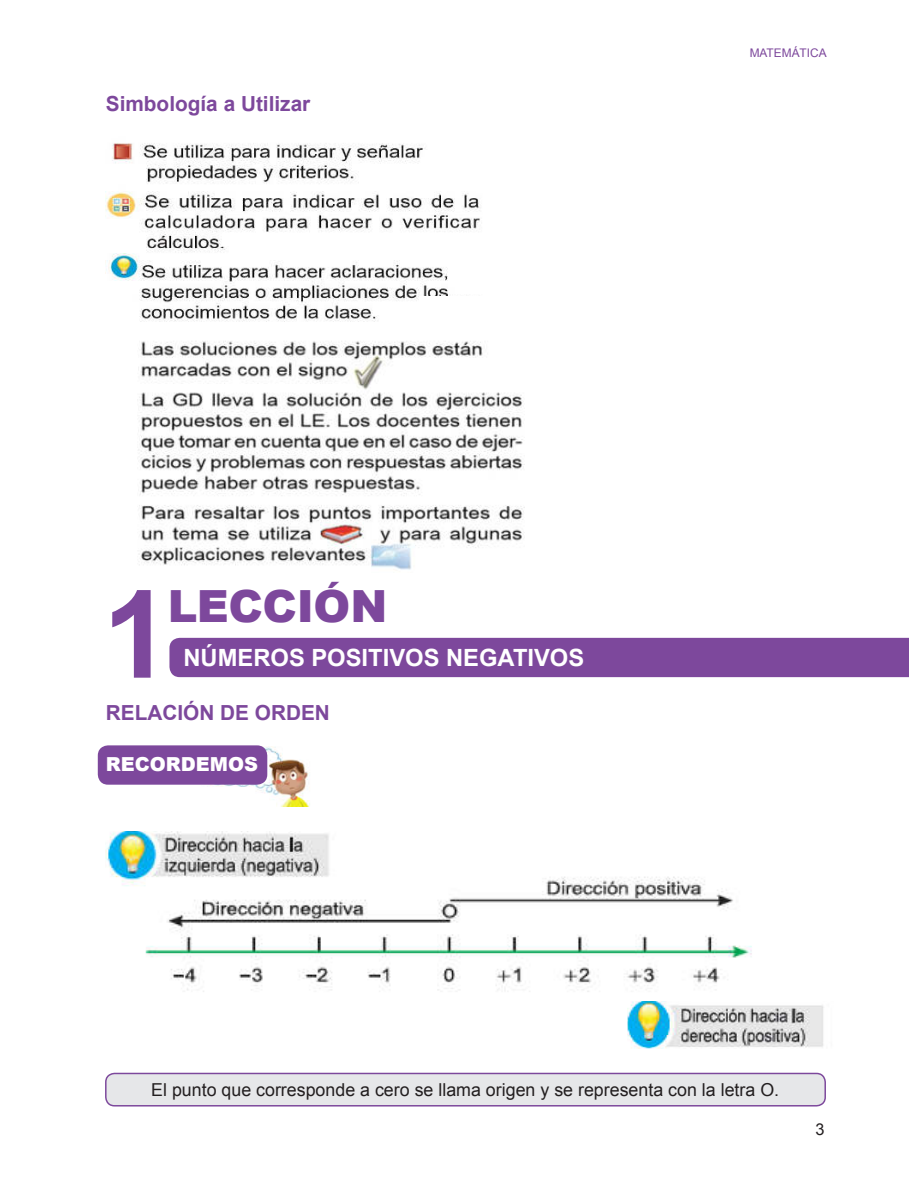
<style>
.page{position:relative;width:918px;height:1188px;background:#fff}
.page>*{position:absolute;margin:0;border:0;box-sizing:border-box;transform-origin:0 0}
.t1{font:700 121.95px "Arial";color:#7d489c}
.t2{font:900 44.4px "Arial";letter-spacing:-.01em;color:#7d489c}
.t3{font:700 23.7px "Arial";color:#fff}
.t4{font:700 20.85px "Arial";color:#7d489c}
.t5{font:900 19.35px "Arial";color:#fff}
.t6{font:17.85px "Arial";color:#231f20}
.t7{font:16.35px "Arial";color:#231f20}
.t8{font:11.85px "Arial";color:#7d489c}
</style>
<div class="page">
<img style="left:210px;top:746px;width:100px;height:61px">
<div style="left:169px;top:638px;width:740px;height:39px;background:#7d489c"></div>
<div style="left:98px;top:745px;width:169px;height:40px;background:#7d489c;border-radius:10px"></div>
<img style="left:106px;top:143px;width:374px;height:178px">
<img style="left:138px;top:341px;width:387px;height:229px">
<img style="left:145px;top:876px;width:607px;height:126px">
<img style="left:627px;top:1002px;width:197px;height:47px">
<img style="left:105px;top:831px;width:246px;height:68px">
<div style="left:106px;top:1073px;width:719px;height:33px;background:#e6e7e9;border-radius:9px"></div>
<div style="left:105px;top:1073px;width:721px;height:34px;border:1px solid #7d489c;border-radius:9px"></div>
<div style="left:419px;top:296px;width:99px;height:30px;background:#fff"></div>
<p class="t4" style="left:106px;top:95px;width:206px">Simbología a Utilizar</p>
<p class="t8" style="left:750px;top:48px;width:79px">MATEMÁTICA</p>
<h1 class="t1" style="left:103px;top:589px;width:69px">1</h1>
<h2 class="t2" style="left:168px;top:581px;width:221px">LECCIÓN</h2>
<h3 class="t3" style="left:183px;top:649px;width:402px">NÚMEROS POSITIVOS NEGATIVOS</h3>
<p class="t4" style="left:106px;top:705px;width:226px">RELACIÓN DE ORDEN</p>
<p class="t5" style="left:106px;top:753px;width:154px">RECORDEMOS</p>
<p class="t6" style="left:151px;top:1083px;width:629px">El punto que corresponde a cero se llama origen y se representa con la letra O.</p>
<p class="t7" style="left:816px;top:1123px;width:11px">3</p>
</div>
